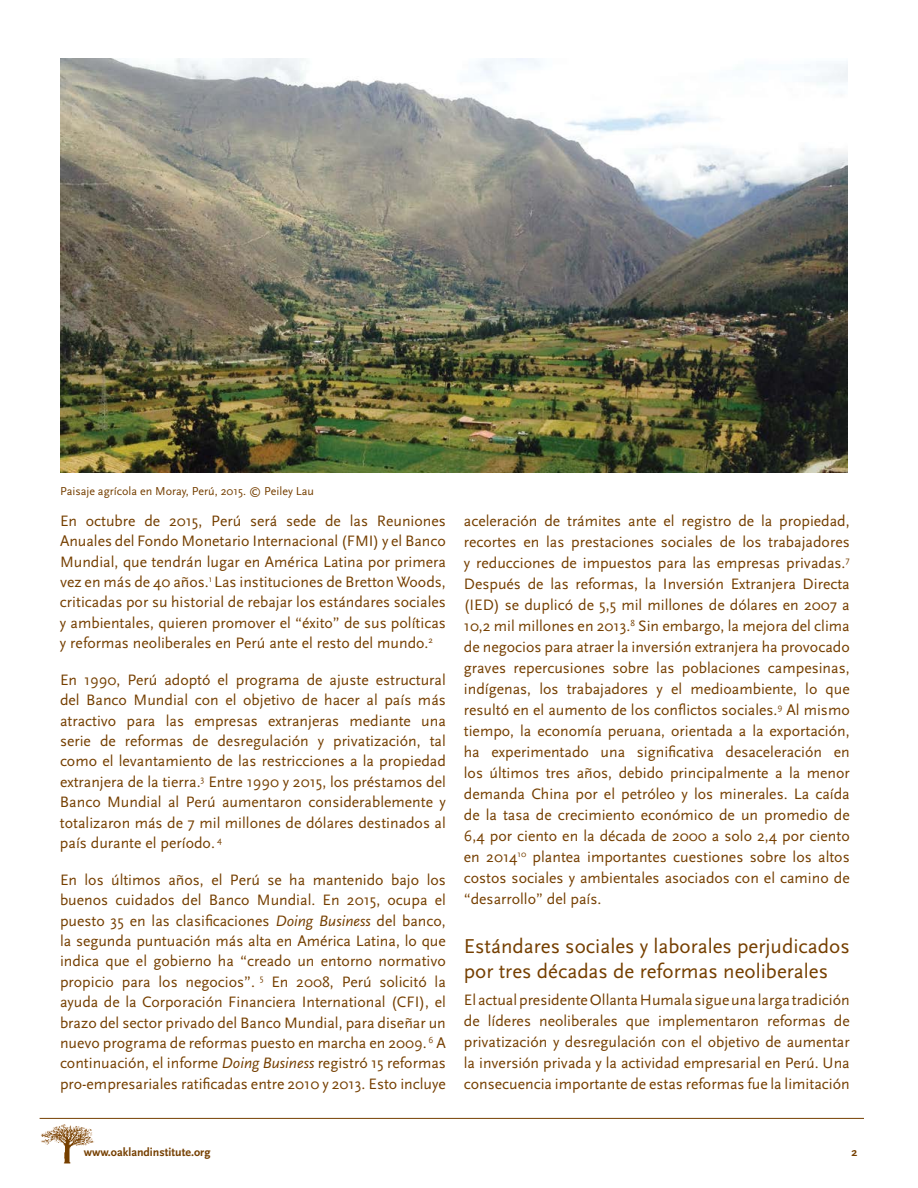
<style>
.page{position:relative;width:918px;height:1188px;background:#fff}
.page>*{position:absolute;margin:0;border:0;box-sizing:border-box;transform-origin:0 0}
.t1{font:21px/24.8px "Scala Sans";color:#753f00}
.t2{font:15.75px/20.4px "Scala Sans";color:#753f00;text-align:justify}
.t3{font:12px "Scala Sans";color:#753f00}
.t4{font:700 12px "Scala Sans";color:#753f00}
.s1{font-style:italic}
</style>
<div class="page">
<hr style="left:40px;top:1118px;width:824px;height:1px;background:#753f00">
<img style="left:41px;top:1124px;width:53px;height:40px">
<img style="left:60px;top:59px;width:787px;height:413px">
<p class="t3" style="left:60px;top:485px;width:256px">Paisaje agrícola en Moray, Perú, 2015. © Peiley Lau</p>
<p class="t2" style="left:60px;top:511px;width:387px">En octubre de 2015, Perú será sede de las Reuniones Anuales del Fondo Monetario Internacional (FMI) y el Banco Mundial, que tendrán lugar en América Latina por primera vez en más de 40 años.<sup>1</sup> Las instituciones de Bretton Woods, criticadas por su historial de rebajar los estándares sociales y ambientales, quieren promover el “éxito” de sus políticas y reformas neoliberales en Perú ante el resto del mundo.<sup>2</sup></p>
<p class="t2" style="left:60px;top:670px;width:387px">En 1990, Perú adoptó el programa de ajuste estructural del Banco Mundial con el objetivo de hacer al país más atractivo para las empresas extranjeras mediante una serie de reformas de desregulación y privatización, tal como el levantamiento de las restricciones a la propiedad extranjera de la tierra.<sup>3</sup> Entre 1990 y 2015, los préstamos del Banco Mundial al Perú aumentaron considerablemente y totalizaron más de 7 mil millones de dólares destinados al país durante el período. <sup>4</sup></p>
<p class="t2" style="left:60px;top:870px;width:387px">En los últimos años, el Perú se ha mantenido bajo los buenos cuidados del Banco Mundial. En 2015, ocupa el puesto 35 en las clasificaciones <span class="s1">Doing Business</span> del banco, la segunda puntuación más alta en América Latina, lo que indica que el gobierno ha “creado un entorno normativo propicio para los negocios”. <sup>5</sup> En 2008, Perú solicitó la ayuda de la Corporación Financiera International (CFI), el brazo del sector privado del Banco Mundial, para diseñar un nuevo programa de reformas puesto en marcha en 2009. <sup>6</sup> A continuación, el informe <span class="s1">Doing Business</span> registró 15 reformas pro-empresariales ratificadas entre 2010 y 2013. Esto incluye</p>
<p class="t2" style="left:464px;top:510px;width:387px;line-height:21px">aceleración de trámites ante el registro de la propiedad, recortes en las prestaciones sociales de los trabajadores y reducciones de impuestos para las empresas privadas.<sup>7<br></sup>Después de las reformas, la Inversión Extranjera Directa (IED) se duplicó de 5,5 mil millones de dólares en 2007 a 10,2 mil millones en 2013.<sup>8</sup> Sin embargo, la mejora del clima de negocios para atraer la inversión extranjera ha provocado graves repercusiones sobre las poblaciones campesinas, indígenas, los trabajadores y el medioambiente, lo que resultó en el aumento de los conflictos sociales.<sup>9</sup> Al mismo tiempo, la economía peruana, orientada a la exportación, ha experimentado una significativa desaceleración en los últimos tres años, debido principalmente a la menor demanda China por el petróleo y los minerales. La caída de la tasa de crecimiento económico de un promedio de 6,4 por ciento en la década de 2000 a solo 2,4 por ciento en 2014<sup>10</sup> plantea importantes cuestiones sobre los altos costos sociales y ambientales asociados con el camino de “desarrollo” del país.</p>
<h1 class="t1" style="left:464px;top:935px;width:387px">Estándares sociales y laborales perjudicados por tres décadas de reformas neoliberales</h1>
<p class="t2" style="left:464px;top:989px;width:387px;line-height:21px">El actual presidente Ollanta Humala sigue una larga tradición de líderes neoliberales que implementaron reformas de privatización y desregulación con el objetivo de aumentar la inversión privada y la actividad empresarial en Perú. Una consecuencia importante de estas reformas fue la limitación</p>
<p class="t4" style="left:84px;top:1146px;width:128px">www.oaklandinstitute.org</p>
<p class="t4" style="left:852px;top:1146px;width:7px">2</p>
</div>
